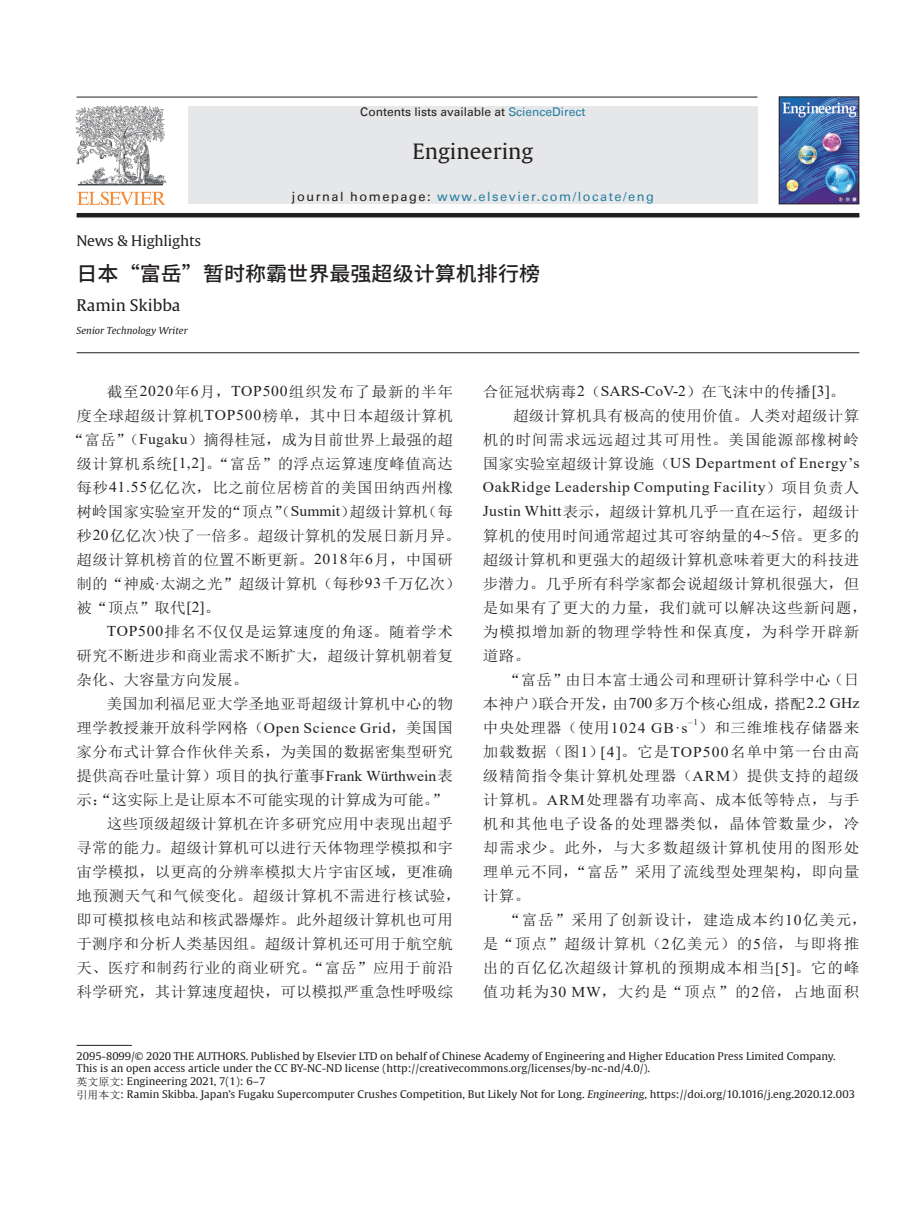
<style>
.page{position:relative;width:919px;height:1217px;background:#fff}
.page>*{position:absolute;margin:0;border:0;box-sizing:border-box;transform-origin:0 0}
.t1{font:21px "Gulliver";color:#231f20;scale:1.04 1}
.t2{font:500 20.25px "Source Han Sans CN";color:#231f20;scale:1.04 1}
.t3{font:15.9px "Gulliver";color:#231f20;scale:1.04 1}
.t4{font:15px/24px "Sim Sun";letter-spacing:.01em;color:#231f20;text-align:justify;scale:1.04 1}
.t5{font:15px/24px "Sim Sun";letter-spacing:.055em;color:#231f20;scale:1.04 1}
.t6{font:15px "Sim Sun";letter-spacing:.03em;color:#231f20;scale:1.04 1}
.t7{font:15px/24px "Times New Roman";letter-spacing:.045em;color:#231f20;scale:1.04 1}
.t8{font:15px "Sim Sun";letter-spacing:.06em;color:#231f20;scale:1.04 1}
.t9{font:14.4px "Gulliver";letter-spacing:-.01em;color:#231f20;scale:1.04 1}
.t10{font:12.75px "Univers LT";letter-spacing:.12em;color:#277ea2}
.t11{font:12px "Univers LT";color:#231f20}
.t12{font:10.5px/12.9px "Gulliver";color:#231f20;scale:1.04 1}
.t13{font:italic 9.6px "Gulliver";color:#231f20;scale:1.04 1}
.t14{font:8.7px "Times New Roman";color:#231f20;scale:1.04 1}
.s1{color:#277ea2}
.s2{color:#231f20}
.s3{font-family:"Times New Roman"}
.s4{font-family:"Sim Sun"}
.s5{font-family:"H Ya 6 gj"}
.s6{font-style:italic}
</style>
<div class="page">
<hr style="left:77px;top:352px;width:782px;height:1px;background:#231f20">
<hr style="left:77px;top:1044px;width:55px;height:1px;background:#231f20">
<img style="left:76px;top:106px;width:90px;height:99px">
<hr style="left:77px;top:97px;width:680px;height:1px;background:#231f20">
<div style="left:188px;top:106px;width:569px;height:98px;background:#e6e7e9"></div>
<hr style="left:77px;top:213px;width:782px;height:4px;background:#231f20">
<img style="left:780px;top:98px;width:77px;height:104px">
<div style="left:778px;top:96px;width:81px;height:108px;border:1px solid #231f20"></div>
<p class="t11" style="left:360px;top:105px;width:227px">Contents lists available at <span class="s1">ScienceDirect</span></p>
<h1 class="t1" style="left:412px;top:138px;width:118px">Engineering</h1>
<p class="t10" style="left:292px;top:188px;width:363px"><span class="s2">journal homepage:</span> www.elsevier.com/locate/eng</p>
<p class="t9" style="left:77px;top:231px;width:121px">News &amp; Highlights</p>
<h2 class="t2" style="left:77px;top:262px;width:447px">日本“富岳”暂时称霸世界最强超级计算机排行榜</h2>
<p class="t3" style="left:77px;top:295px;width:101px">Ramin Skibba</p>
<p class="t13" style="left:77px;top:324px;width:108px">Senior Technology Writer</p>
<p class="t8" style="left:107px;top:383px;width:334px">截至<span class="s3">2020</span>年<span class="s3">6</span>月，<span class="s3">TOP500</span>组织发布了最新的半年</p>
<p class="t4" style="left:77px;top:403px;width:363px">度全球超级计算机<span class="s3">TOP500</span>榜单，其中日本超级计算机</p>
<p class="t4" style="left:69px;top:427px;width:371px">“富岳”（<span class="s3">Fugaku</span>）摘得桂冠，成为目前世界上最强的超</p>
<p class="t4" style="left:77px;top:451px;width:363px">级计算机系统<span class="s3">[1,2]</span>。“富岳”的浮点运算速度峰值高达</p>
<p class="t6" style="left:77px;top:479px;width:363px">每秒<span class="s3">41.55</span>亿亿次，比之前位居榜首的美国田纳西州橡</p>
<p class="t4" style="left:77px;top:499px;width:363px">树岭国家实验室开发的“顶点”（<span class="s3">Summit</span>）超级计算机（每</p>
<p class="t4" style="left:77px;top:523px;width:371px">秒<span class="s3">20</span>亿亿次）快了一倍多。超级计算机的发展日新月异。</p>
<p class="t4" style="left:77px;top:547px;width:363px">超级计算机榜首的位置不断更新。<span class="s3">2018</span>年<span class="s3">6</span>月，中国研</p>
<p class="t4" style="left:77px;top:571px;width:371px">制的“神威<span class="s3">·</span>太湖之光”超级计算机（每秒<span class="s3">93</span>千万亿次）</p>
<p class="t4" style="left:77px;top:595px;width:140px">被“顶点”取代<span class="s3">[2]</span>。</p>
<p class="t6" style="left:107px;top:623px;width:334px"><span class="s3">TOP500</span>排名不仅仅是运算速度的角逐。随着学术</p>
<p class="t4" style="left:77px;top:643px;width:363px">研究不断进步和商业需求不断扩大，超级计算机朝着复</p>
<p class="t4" style="left:77px;top:667px;width:166px">杂化、大容量方向发展。</p>
<p class="t4" style="left:107px;top:691px;width:334px">美国加利福尼亚大学圣地亚哥超级计算机中心的物</p>
<p class="t4" style="left:77px;top:715px;width:363px">理学教授兼开放科学网格（<span class="s3">Open Science Grid</span>，美国国</p>
<p class="t4" style="left:77px;top:739px;width:363px">家分布式计算合作伙伴关系，为美国的数据密集型研究</p>
<p class="t4" style="left:77px;top:763px;width:363px">提供高吞吐量计算）项目的执行董事<span class="s3">Frank Würthwein</span>表</p>
<p class="t4" style="left:77px;top:787px;width:358px">示：“这实际上是让原本不可能实现的计算成为可能。”</p>
<p class="t4" style="left:107px;top:811px;width:334px">这些顶级超级计算机在许多研究应用中表现出超乎</p>
<p class="t4" style="left:77px;top:835px;width:363px">寻常的能力。超级计算机可以进行天体物理学模拟和宇</p>
<p class="t4" style="left:77px;top:859px;width:363px">宙学模拟，以更高的分辨率模拟大片宇宙区域，更准确</p>
<p class="t6" style="left:77px;top:887px;width:371px">地预测天气和气候变化。超级计算机不需进行核试验，</p>
<p class="t4" style="left:77px;top:907px;width:363px">即可模拟核电站和核武器爆炸。此外超级计算机也可用</p>
<p class="t4" style="left:77px;top:931px;width:363px">于测序和分析人类基因组。超级计算机还可用于航空航</p>
<p class="t6" style="left:77px;top:959px;width:363px">天、医疗和制药行业的商业研究。“富岳”应用于前沿</p>
<p class="t4" style="left:77px;top:979px;width:363px">科学研究，其计算速度超快，可以模拟严重急性呼吸综</p>
<p class="t4" style="left:483px;top:379px;width:350px">合征冠状病毒<span class="s3">2</span>（<span class="s3">SARS-CoV-2</span>）在飞沫中的传播<span class="s3">[3]</span>。</p>
<p class="t4" style="left:513px;top:403px;width:334px">超级计算机具有极高的使用价值。人类对超级计算</p>
<p class="t5" style="left:483px;top:427px;width:363px">机的时间需求远远超过其可用性。美国能源部橡树岭</p>
<p class="t7" style="left:483px;top:450px;width:363px"><span class="s4">国家实验室超级计算设施（</span>US Department of Energy’s<br>OakRidge Leadership Computing Facility<span class="s4">）项目负责人</span></p>
<p class="t4" style="left:483px;top:499px;width:371px;text-align:left"><span class="s3">Justin Whitt</span>表示，超级计算机几乎一直在运行，超级计算机的使用时间通常超过其可容纳量的<span class="s3">4~5</span>倍。更多的超级计算机和更强大的超级计算机意味着更大的科技进步潜力。几乎所有科学家都会说超级计算机很强大，但是如果有了更大的力量，我们就可以解决这些新问题，为模拟增加新的物理学特性和保真度，为科学开辟新道路。</p>
<p class="t4" style="left:483px;top:667px;width:363px;text-indent:22px">“富岳”由日本富士通公司和理研计算科学中心（日本神户）联合开发，由<span class="s3">700</span>多万个核心组成，搭配<span class="s3">2.2 GHz</span>中央处理器（使用<span class="s3">1024 GB·s</span></p>
<p class="t14" style="left:688px;top:716px;width:11px">–1</p>
<p class="t4" style="left:483px;top:715px;width:363px;text-indent:215px">）和三维堆栈存储器来加载数据（图<span class="s3">1</span>）<span class="s3">[4]</span>。它是<span class="s3">TOP500</span>名单中第一台由高级精简指令集计算机处理器（<span class="s3">ARM</span>）提供支持的超级计算机。<span class="s3">ARM</span>处理器有功率高、成本低等特点，与手机和其他电子设备的处理器类似，晶体管数量少，冷却需求少。此外，与大多数超级计算机使用的图形处理单元不同，“富岳”采用了流线型处理架构，即向量计算。</p>
<p class="t5" style="left:483px;top:907px;width:371px;text-indent:22px">“富岳”采用了创新设计，建造成本约<span class="s3">10</span>亿美元，是“顶点”超级计算机（<span class="s3">2</span>亿美元）的<span class="s3">5</span>倍，与即将推出的百亿亿次超级计算机的预期成本相当<span class="s3">[5]</span>。它的峰值功耗为<span class="s3">30 MW</span>，大约是“顶点”的<span class="s3">2</span>倍，占地面积</p>
<p class="t12" style="left:77px;top:1048px;width:750px">2095-8099/© 2020 THE AUTHORS. Published by Elsevier LTD on behalf of Chinese Academy of Engineering and Higher Education Press Limited Company.<br>This is an open access article under the CC BY-NC-ND license (http://creativecommons.org/licenses/by-nc-nd/4.0/).<br><span class="s5">英文原文</span>: Engineering 2021, 7(1): 6–7<br><span class="s5">引用本文</span>: Ramin Skibba. Japan’s Fugaku Supercomputer Crushes Competition, But Likely Not for Long. <span class="s6">Engineering</span>, https://doi.org/10.1016/j.eng.2020.12.003</p>
</div>
